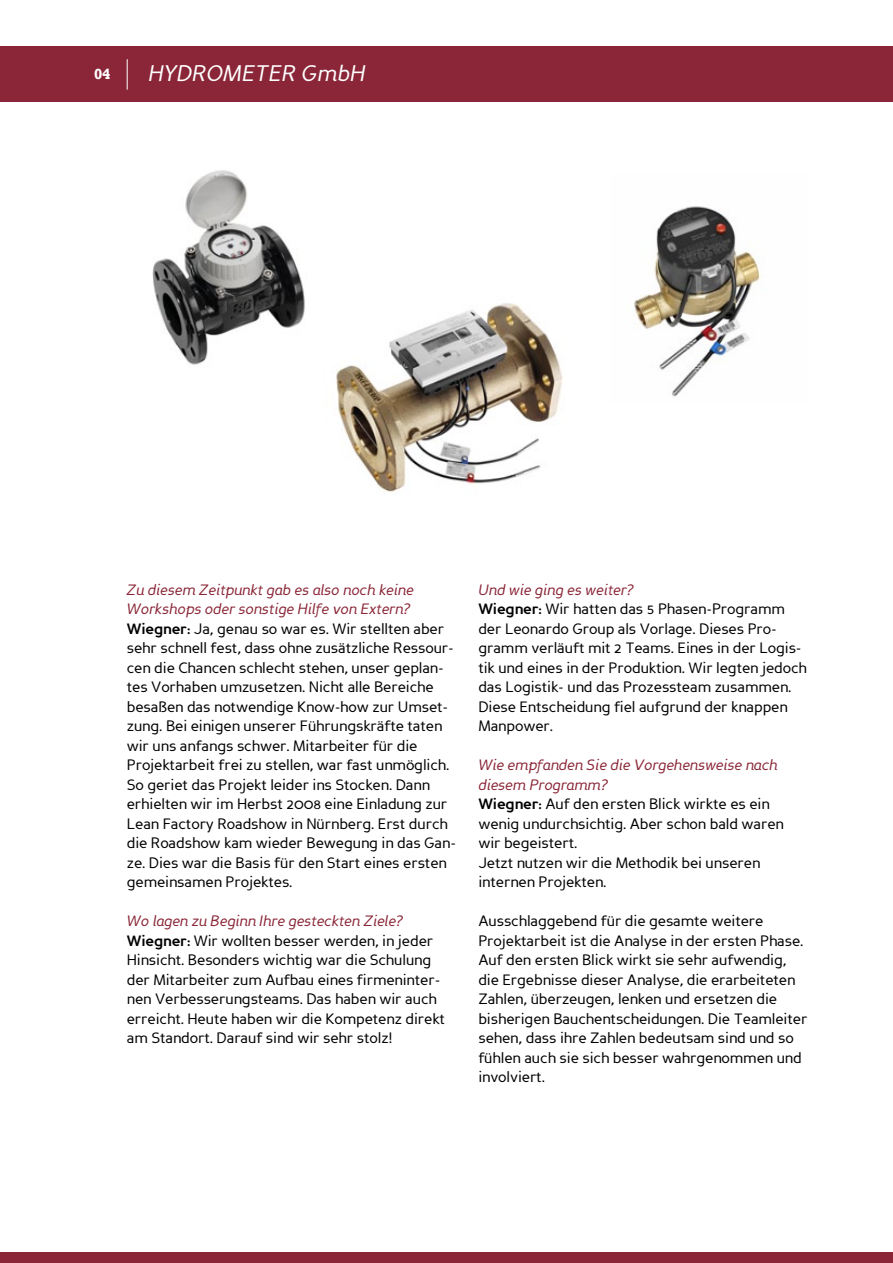
<style>
.page{position:relative;width:893px;height:1263px;background:#fff}
.page>*{position:absolute;margin:0;border:0;box-sizing:border-box;transform-origin:0 0}
.t1{font:italic 22.5px "Perspective Sans";color:#fff}
.t2{font:15px/19.5px "Perspective Sans";letter-spacing:-.01em;color:#000}
.t3{font:700 15px "Rockwell";color:#fff}
.s1{font-style:italic;color:#8a2637}
.s2{font-weight:700}
</style>
<div class="page">
<div style="left:0;top:47px;width:893px;height:55px;background:#8a2637"></div>
<div style="left:0;top:1252px;width:893px;height:11px;background:#8a2637"></div>
<hr style="left:127px;top:59px;width:1px;height:31px;background:#fff">
<img style="left:152px;top:170px;width:153px;height:195px">
<img style="left:634px;top:206px;width:127px;height:191px">
<img style="left:336px;top:303px;width:227px;height:190px">
<p class="t3" style="left:94px;top:65px;width:18px">04</p>
<h1 class="t1" style="left:149px;top:60px;width:219px">Hydrometer GmbH</h1>
<p class="t2" style="left:127px;top:580px;width:331px"><span class="s1">Zu diesem Zeitpunkt gab es also noch keine Workshops oder sonstige Hilfe von Extern?<br></span><span class="s2">Wiegner:</span> Ja, genau so war es. Wir stellten aber sehr schnell fest, dass ohne zusätzliche Ressour&shy;cen die Chancen schlecht stehen, unser geplan&shy;tes Vorhaben umzusetzen. Nicht alle Bereiche besaßen das notwendige Know-how zur Umset&shy;zung. Bei einigen unserer Führungskräfte taten wir uns anfangs schwer. Mitarbeiter für die Projektarbeit frei zu stellen, war fast unmöglich.<br>So geriet das Projekt leider ins Stocken. Dann erhielten wir im Herbst 2008 eine Einladung zur Lean Factory Roadshow in Nürnberg. Erst durch die Roadshow kam wieder Bewegung in das Gan&shy;ze. Dies war die Basis für den Start eines ersten gemeinsamen Projektes.</p>
<p class="t2" style="left:127px;top:911px;width:320px"><span class="s1">Wo lagen zu Beginn Ihre gesteckten Ziele?<br></span><span class="s2">Wiegner:</span> Wir wollten besser werden, in jeder Hinsicht. Besonders wichtig war die Schulung der Mitarbeiter zum Aufbau eines firmeninter&shy;nen Verbesserungsteams. Das haben wir auch erreicht. Heute haben wir die Kompetenz direkt am Standort. Darauf sind wir sehr stolz!</p>
<p class="t2" style="left:478px;top:580px;width:330px"><span class="s1">Und wie ging es weiter?<br></span><span class="s2">Wiegner:</span> Wir hatten das 5 Phasen-Programm der Leonardo Group als Vorlage. Dieses Pro&shy;gramm verläuft mit 2 Teams. Eines in der Logis&shy;tik und eines in der Produktion. Wir legten jedoch das Logistik- und das Prozessteam zusammen.<br>Diese Entscheidung fiel aufgrund der knappen Manpower.</p>
<p class="t2" style="left:478px;top:755px;width:307px"><span class="s1">Wie empfanden Sie die Vorgehensweise nach diesem Programm?<br></span><span class="s2">Wiegner:</span> Auf den ersten Blick wirkte es ein wenig undurchsichtig. Aber schon bald waren wir begeistert.<br>Jetzt nutzen wir die Methodik bei unseren internen Projekten.</p>
<p class="t2" style="left:478px;top:911px;width:331px">Ausschlaggebend für die gesamte weitere Projektarbeit ist die Analyse in der ersten Phase.<br>Auf den ersten Blick wirkt sie sehr aufwendig, die Ergebnisse dieser Analyse, die erarbeiteten Zahlen, überzeugen, lenken und ersetzen die bisherigen Bauchentscheidungen. Die Teamleiter sehen, dass ihre Zahlen bedeutsam sind und so fühlen auch sie sich besser wahrgenommen und involviert.</p>
</div>
